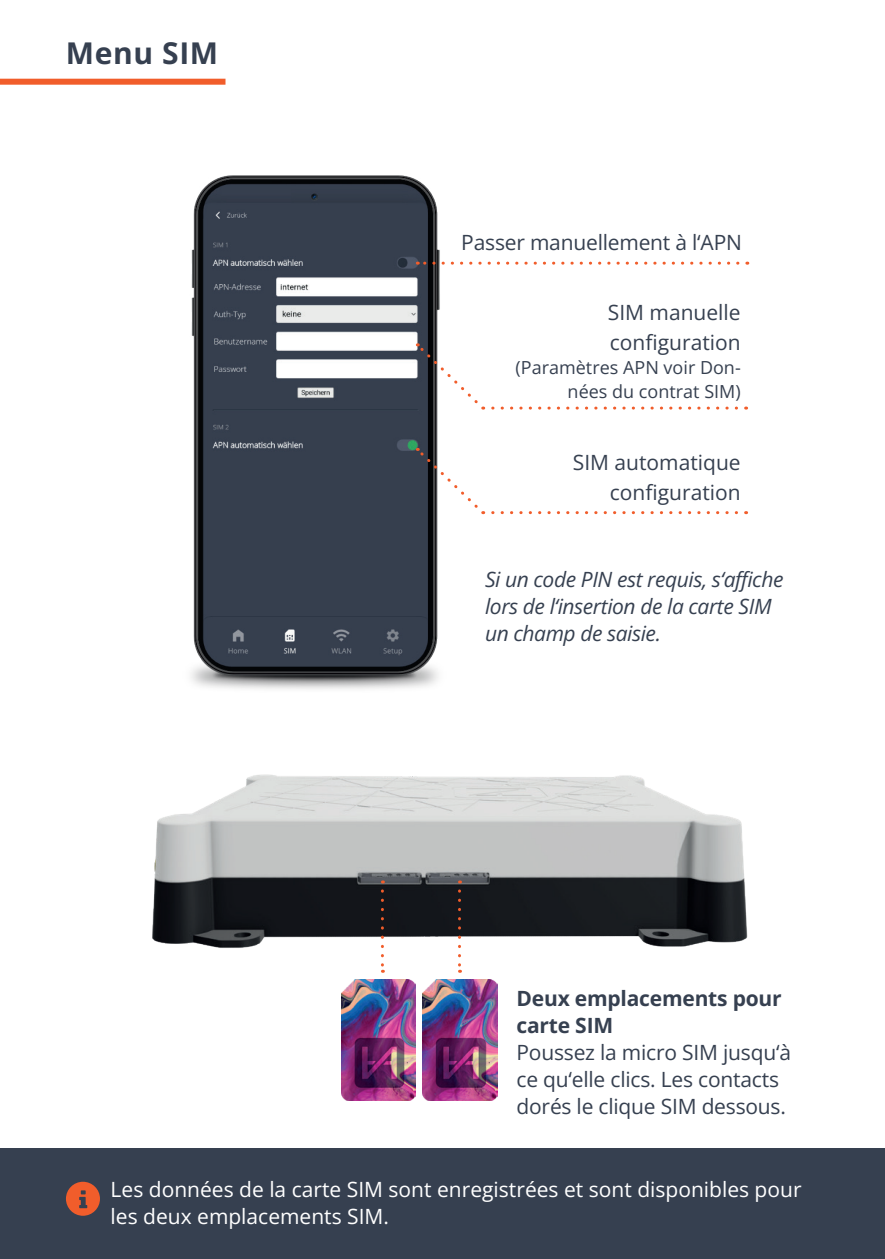
<style>
.page{position:relative;width:885px;height:1259px;background:#fff}
.page>*{position:absolute;margin:0;border:0;box-sizing:border-box;transform-origin:0 0}
.t1{font:30px "Open Sans";letter-spacing:.02em;color:#364050}
.t2{font:21px/27px "Open Sans";letter-spacing:-.01em;color:#364050}
.t3{font:21px/27px "Open Sans";color:#fff}
.t4{font:italic 21px/27px "Open Sans";letter-spacing:-.02em;color:#364050}
.t5{font:18px/24px "Open Sans";color:#364050;text-align:right}
</style>
<div class="page">
<div style="left:0;top:79px;width:225px;height:6px;background:#f15d2b"></div>
<img style="left:152px;top:774px;width:596px;height:174px">
<img style="left:341px;top:979px;width:75px;height:121px">
<img style="left:423px;top:979px;width:74px;height:121px">
<svg style="left:458px;top:891px;width:3px;height:81px"></svg>
<svg style="left:381px;top:891px;width:3px;height:81px"></svg>
<div style="left:0;top:1148px;width:884px;height:111px;background:#364050"></div>
<svg style="left:66px;top:1181px;width:34px;height:34px"></svg>
<img style="left:191px;top:175px;width:301px;height:514px">
<svg style="left:417px;top:262px;width:320px;height:3px"></svg>
<svg style="left:416px;top:343px;width:320px;height:66px"></svg>
<svg style="left:416px;top:448px;width:320px;height:66px"></svg>
<h1 class="t1" style="left:66px;top:32px;width:154px">Menu SIM</h1>
<p class="t2" style="left:461px;top:228px;width:282px">Passer manuellement à l‘APN</p>
<p class="t2" style="left:607px;top:297px;width:134px;line-height:30px">SIM manuelle configuration</p>
<p class="t5" style="left:515px;top:355px;width:227px">(Paramètres APN voir Don&shy;nées du contrat SIM)</p>
<p class="t2" style="left:572px;top:447px;width:169px;line-height:30px;text-align:right">SIM automatique configuration</p>
<p class="t4" style="left:485px;top:565px;width:300px">Si un code PIN est requis, s‘affiche lors de l‘insertion de la carte SIM un champ de saisie.</p>
<p class="t2" style="left:516px;top:984px;width:276px">Deux emplacements pour carte SIM<br>Poussez la micro SIM jusqu‘à ce qu‘elle clics. Les contacts dorés le clique SIM dessous.</p>
<p class="t3" style="left:111px;top:1175px;width:692px">Les données de la carte SIM sont enregistrées et sont disponibles pour les deux emplacements SIM.</p>
</div>
